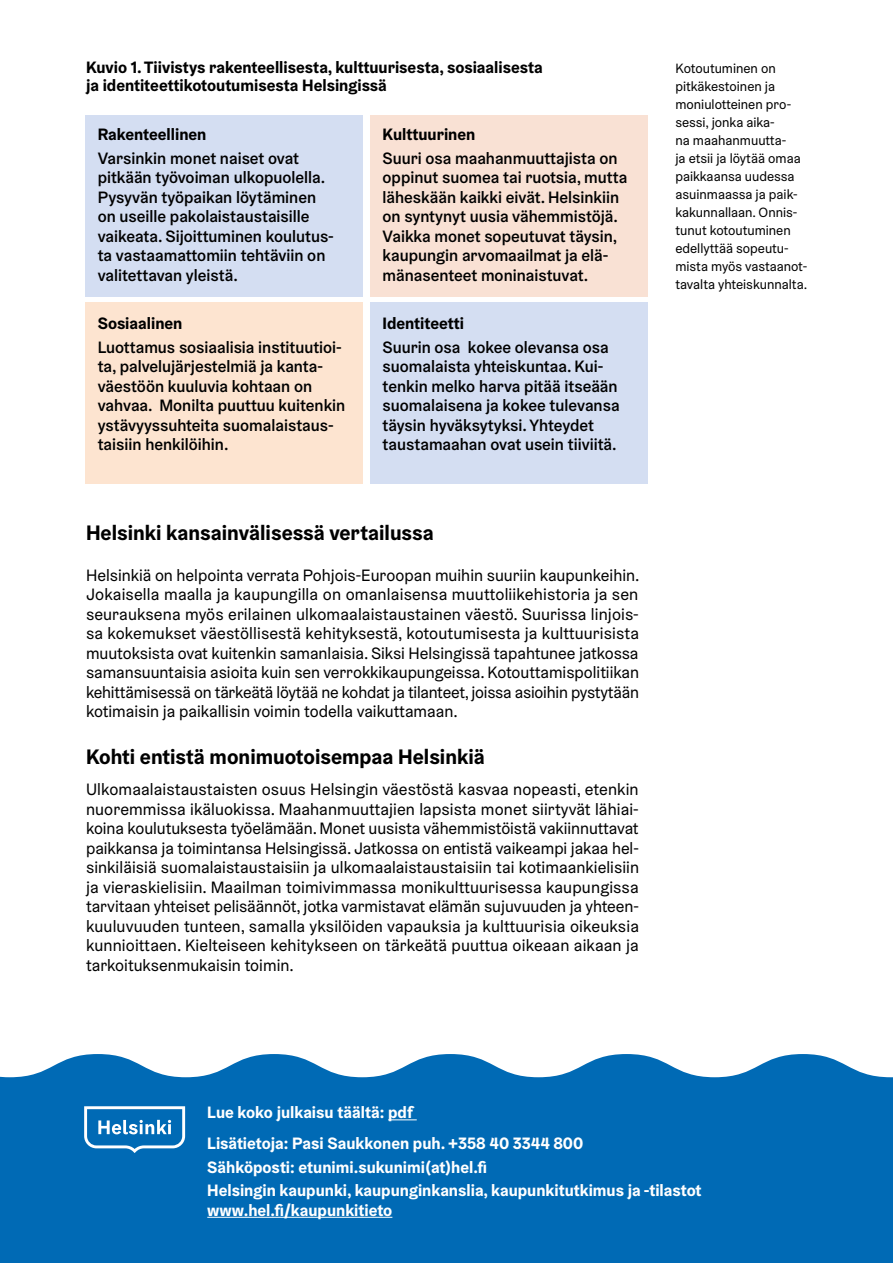
<style>
.page{position:relative;width:893px;height:1263px;background:#fff}
.page>*{position:absolute;margin:0;border:0;box-sizing:border-box;transform-origin:0 0}
.H2_otsikkotaso{font:700 21px "Helsinki Grotesk";color:#000}
.Leipis{font:16.5px/19.5px "Helsinki Grotesk";color:#000;text-align:justify}
.faktaboksi{font:500 16.5px/19.5px "Helsinki Grotesk";color:#000}
.Leipis-2{font:700 16.5px/19.5px "Helsinki Grotesk";color:#fff}
.Kuvion_ja_taulukon_o{font:700 16.5px/18px "Helsinki Grotesk";color:#000}
.faktaboksi-2{font:700 16.5px "Helsinki Grotesk";color:#000}
.Kapea_palsta{font:13.5px/18px "Helsinki Grotesk";color:#000}
</style>
<div class="page">
<div style="left:0;top:1054px;width:893px;height:209px;background:#006ab5"></div>
<svg style="left:84px;top:1106px;width:101px;height:47px"></svg>
<hr style="left:207px;top:1217px;width:185px;height:1px;background:#fff">
<div style="left:85px;top:115px;width:277px;height:181px;background:#d4def2"></div>
<div style="left:85px;top:302px;width:277px;height:181px;background:#fde4d0"></div>
<div style="left:370px;top:115px;width:277px;height:181px;background:#f9e1d4"></div>
<div style="left:370px;top:302px;width:277px;height:181px;background:#d4def2"></div>
<svg style="left:388px;top:1119px;width:29px;height:1px"></svg>
<p class="Kuvion_ja_taulukon_o" style="left:86px;top:58px;width:458px">Kuvio 1. Tiivistys rakenteellisesta, kulttuurisesta, sosiaalisesta ja identiteettikotoutumisesta Helsingissä</p>
<p class="faktaboksi-2" style="left:98px;top:124px;width:110px">Rakenteellinen</p>
<p class="faktaboksi" style="left:98px;top:148px;width:238px">Varsinkin monet naiset ovat pitkään työvoiman ulkopuolella.<br>Pysyvän työpaikan löytäminen on useille pakolaistaustaisille vaikeata. Sijoittuminen koulutus&shy;ta vastaamattomiin tehtäviin on valitettavan yleistä.</p>
<p class="faktaboksi-2" style="left:98px;top:313px;width:86px">Sosiaalinen</p>
<p class="faktaboksi" style="left:98px;top:337px;width:249px">Luottamus sosiaalisia instituutioi&shy;ta, palvelujärjestelmiä ja kanta&shy;väestöön kuuluvia kohtaan on vahvaa. Monilta puuttuu kuitenkin ystävyyssuhteita suomalaistaus&shy;taisiin henkilöihin.</p>
<p class="faktaboksi-2" style="left:383px;top:124px;width:94px">Kulttuurinen</p>
<p class="faktaboksi" style="left:383px;top:148px;width:246px">Suuri osa maahanmuuttajista on oppinut suomea tai ruotsia, mutta läheskään kaikki eivät. Helsinkiin on syntynyt uusia vähemmistöjä.<br>Vaikka monet sopeutuvat täysin, kaupungin arvomaailmat ja elä&shy;mänasenteet moninaistuvat.</p>
<p class="faktaboksi-2" style="left:383px;top:313px;width:83px">Identiteetti</p>
<p class="faktaboksi" style="left:383px;top:337px;width:238px">Suurin osa kokee olevansa osa suomalaista yhteiskuntaa. Kui&shy;tenkin melko harva pitää itseään suomalaisena ja kokee tulevansa täysin hyväksytyksi. Yhteydet taustamaahan ovat usein tiiviitä.</p>
<h2 class="H2_otsikkotaso" style="left:86px;top:519px;width:349px">Helsinki kansainvälisessä vertailussa</h2>
<p class="Leipis" style="left:86px;top:565px;width:555px">Helsinkiä on helpointa verrata Pohjois-Euroopan muihin suuriin kaupunkeihin.<br>Jokaisella maalla ja kaupungilla on omanlaisensa muuttoliikehistoria ja sen seurauksena myös erilainen ulkomaalaistaustainen väestö. Suurissa linjois&shy;sa kokemukset väestöllisestä kehityksestä, kotoutumisesta ja kulttuurisista muutoksista ovat kuitenkin samanlaisia. Siksi Helsingissä tapahtunee jatkossa samansuuntaisia asioita kuin sen verrokkikaupungeissa. Kotouttamispolitiikan kehittämisessä on tärkeätä löytää ne kohdat ja tilanteet, joissa asioihin pystytään kotimaisin ja paikallisin voimin todella vaikuttamaan.</p>
<h2 class="H2_otsikkotaso" style="left:86px;top:743px;width:400px">Kohti entistä monimuotoisempaa Helsinkiä</h2>
<p class="Leipis" style="left:86px;top:779px;width:555px">Ulkomaalaistaustaisten osuus Helsingin väestöstä kasvaa nopeasti, etenkin nuoremmissa ikäluokissa. Maahanmuuttajien lapsista monet siirtyvät lähiai&shy;koina koulutuksesta työelämään. Monet uusista vähemmistöistä vakiinnuttavat paikkansa ja toimintansa Helsingissä. Jatkossa on entistä vaikeampi jakaa hel&shy;sinkiläisiä suomalaistaustaisiin ja ulkomaalaistaustaisiin tai kotimaankielisiin ja vieraskielisiin. Maailman toimivimmassa monikulttuurisessa kaupungissa tarvitaan yhteiset pelisäännöt, jotka varmistavat elämän sujuvuuden ja yhteen&shy;kuuluvuuden tunteen, samalla yksilöiden vapauksia ja kulttuurisia oikeuksia kunnioittaen. Kielteiseen kehitykseen on tärkeätä puuttua oikeaan aikaan ja tarkoituksenmukaisin toimin.</p>
<p class="Kapea_palsta" style="left:675px;top:59px;width:133px">Kotoutuminen on pitkäkestoinen ja moniulotteinen pro&shy;sessi, jonka aika-<br>na maahanmuutta-<br>ja etsii ja löytää omaa paikkaansa uudessa asuinmaassa ja paik&shy;kakunnallaan. Onnis&shy;tunut kotoutuminen edellyttää sopeutu&shy;mista myös vastaanot&shy;tavalta yhteiskunnalta.</p>
<p class="Leipis-2" style="left:207px;top:1103px;width:207px">Lue koko julkaisu täältä: pdf</p>
<p class="Leipis-2" style="left:207px;top:1133px;width:378px">Lisätietoja: Pasi Saukkonen puh. +358 40 3344 800</p>
<p class="Leipis-2" style="left:207px;top:1157px;width:281px">Sähköposti: etunimi.sukunimi(at)hel.fi</p>
<p class="Leipis-2" style="left:207px;top:1180px;width:496px">Helsingin kaupunki, kaupunginkanslia, kaupunkitutkimus ja -tilastot www.hel.fi/kaupunkitieto</p>
</div>
